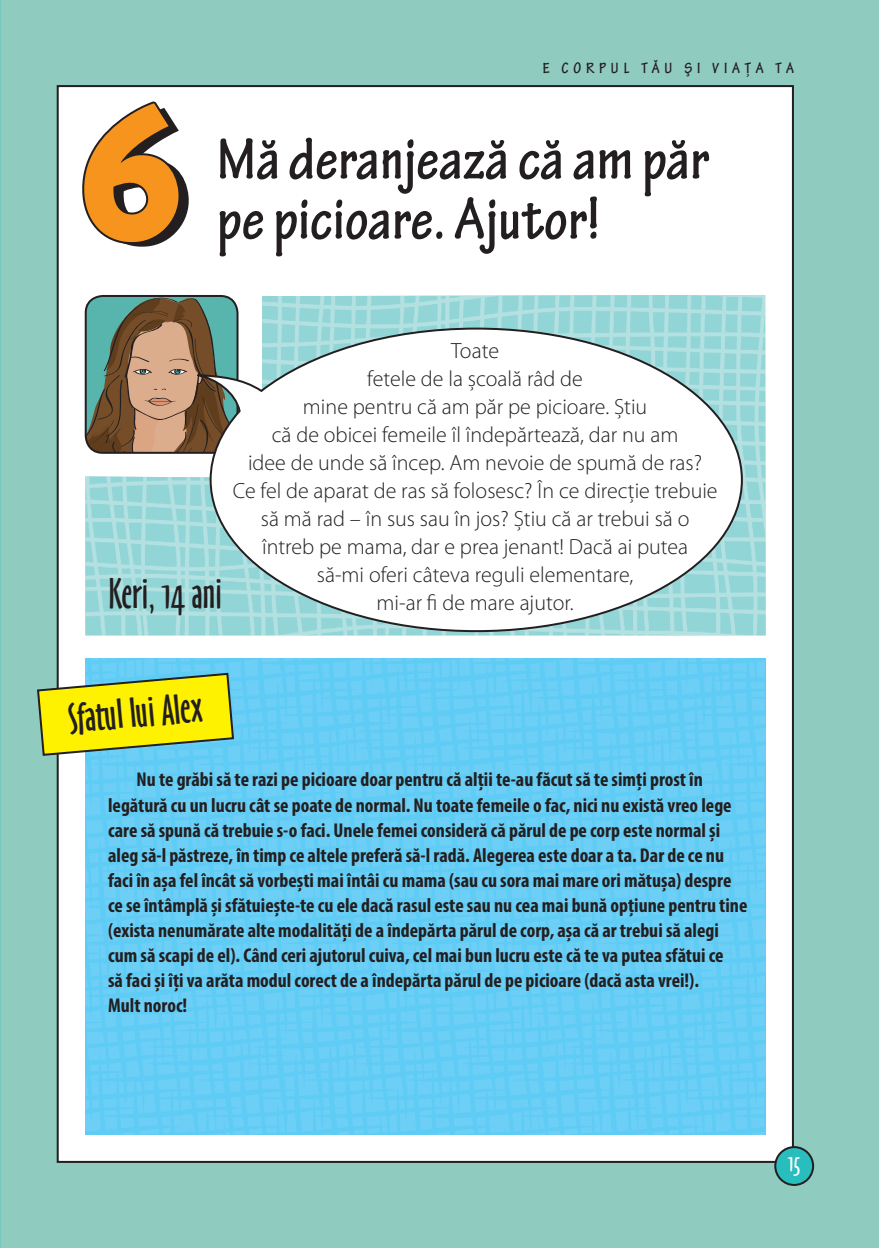
<style>
.page{position:relative;width:879px;height:1248px;background:#fff}
.page>*{position:absolute;margin:0;border:0;box-sizing:border-box;transform-origin:0 0}
._003_Ahead{font:700 condensed 62px/60px "Tekton Pro";color:#231f20}
._004_Kid_s_name{font:39.2px "Oz Handicraft BT";color:#231f20}
.t1{font:24px "Oz Handicraft BT";color:#fff}
._004_Question{font:300 22px/28px "Myriad Pro";color:#231f20;text-align:center}
._005_Answer{font:700 condensed 20px/25px "Myriad Pro";color:#231f20}
.t2{font:700 condensed 16px "Tekton Pro";letter-spacing:.3em;color:#231f20}
</style>
<div class="page">
<div style="left:0;top:0;width:879px;height:1247px;background:#90cbc0"></div>
<div style="left:58px;top:86px;width:735px;height:1075px;background:#fff"></div>
<img style="left:85px;top:658px;width:680px;height:476px">
<img style="left:85px;top:295px;width:680px;height:340px">
<div style="left:775px;top:1146px;width:38px;height:38px;background:#29bdbe;border-radius:50%"></div>
<div style="left:774px;top:1145px;width:40px;height:40px;border:2px solid #231f20;border-radius:50%"></div>
<svg style="left:37px;top:671px;width:198px;height:86px;background:#d1dd3c"></svg>
<svg style="left:86px;top:296px;width:151px;height:157px;background:#868169"></svg>
<div style="left:85px;top:295px;width:153px;height:159px;border:2px solid #231f20;border-radius:17px"></div>
<svg style="left:169px;top:326px;width:575px;height:307px"></svg>
<svg style="left:82px;top:101px;width:99px;height:144px"></svg>
<p class="t2" style="left:543px;top:59px;width:253px">E CORPUL TĂU ŞI VIAȚA TA</p>
<p class="_003_Ahead" style="left:217px;top:130px;width:494px">Mă deranjează că am păr pe picioare. Ajutor!</p>
<p class="_004_Kid_s_name" style="left:109px;top:571px;width:114px">Keri, 14 ani</p>
<p class="_004_Question" style="left:233px;top:336px;width:486px">Toate<br>fetele de la școală râd de<br>mine pentru că am păr pe picioare. Știu<br>că de obicei femeile îl îndepărtează, dar nu am<br>idee de unde să încep. Am nevoie de spumă de ras?<br>Ce fel de aparat de ras să folosesc? În ce direcție trebuie să mă rad – în sus sau în jos? Știu că ar trebui să o întreb pe mama, dar e prea jenant! Dacă ai putea<br>să‑mi oferi câteva reguli elementare,<br>mi‑ar fi de mare ajutor.</p>
<p class="_004_Kid_s_name" style="left:67px;top:695px;width:136px;rotate:-5deg">Sfatul lui Alex</p>
<p class="_005_Answer" style="left:108px;top:766px;width:641px;text-indent:28px">Nu te grăbi să te razi pe picioare doar pentru că alții te‑au făcut să te simți prost în legătură cu un lucru cât se poate de normal. Nu toate femeile o fac, nici nu există vreo lege care să spună că trebuie s‑o faci. Unele femei consideră că părul de pe corp este normal și aleg să‑l păstreze, în timp ce altele preferă să‑l radă. Alegerea este doar a ta. Dar de ce nu faci în așa fel încât să vorbești mai întâi cu mama (sau cu sora mai mare ori mătușa) despre ce se întâmplă și sfătuiește‑te cu ele dacă rasul este sau nu cea mai bună opțiune pentru tine (exista nenumărate alte modalități de a îndepărta părul de corp, așa că ar trebui să alegi cum să scapi de el). Când ceri ajutorul cuiva, cel mai bun lucru este că te va putea sfătui ce<br>să faci și îți va arăta modul corect de a îndepărta părul de pe picioare (dacă asta vrei!).<br>Mult noroc!</p>
<p class="t1" style="left:788px;top:1147px;width:13px">15</p>
</div>
